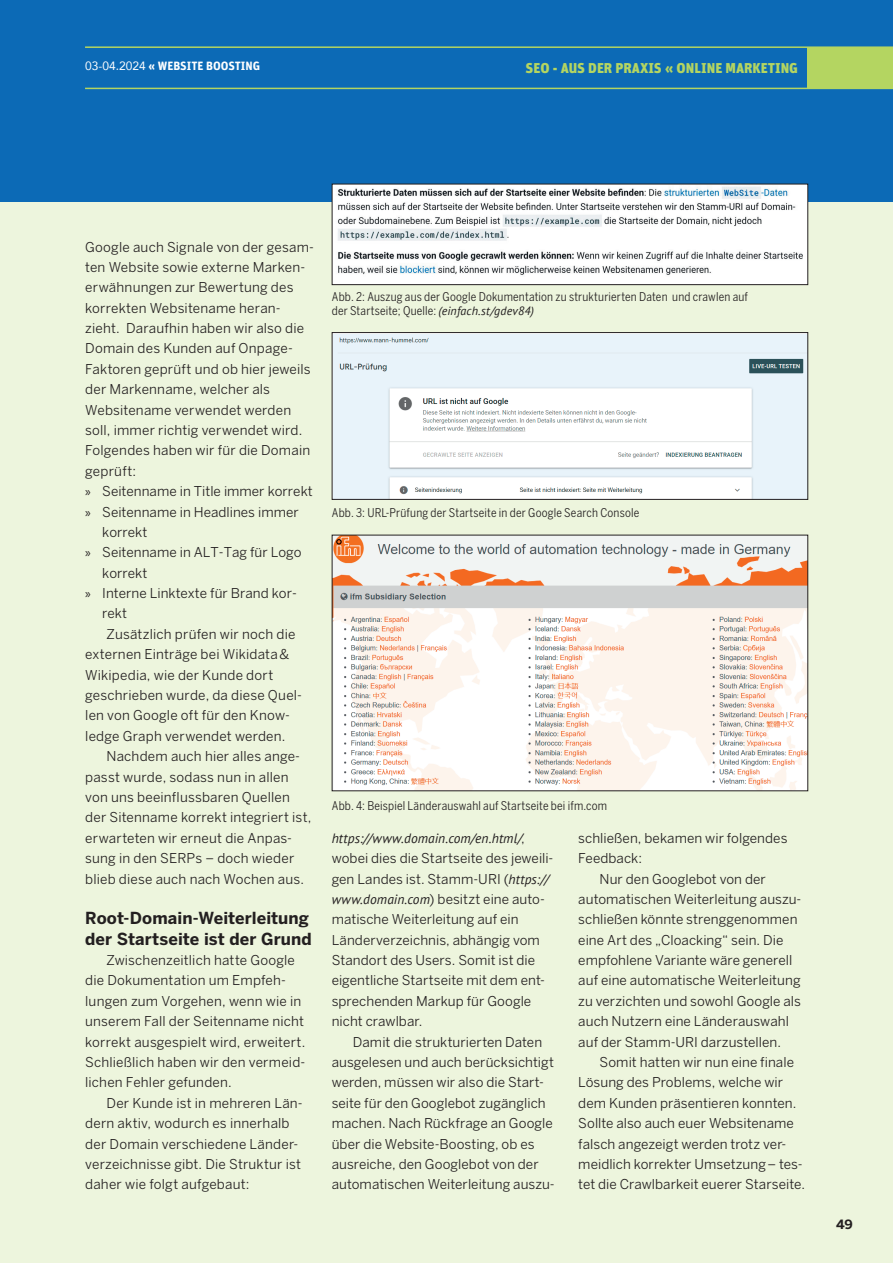
<style>
.page{position:relative;width:893px;height:1263px;background:#edf5dd}
.page>*{position:absolute;margin:0;border:0;box-sizing:border-box;transform-origin:0 0}
.t1{font:700 16.5px/20.4px "Benton Sans";letter-spacing:.005em;color:#231f20}
.t2{font:900 14.25px "Unit";color:#b4d561}
.t3{font:13.5px/20.4px "Benton Sans";letter-spacing:.005em;color:#231f20}
.t4{font:italic 13.5px "PT Sans";letter-spacing:.005em;color:#231f20}
.t5{font:700 12.75px "Benton Sans";color:#231f20}
.t6{font:condensed 12px/14.4px "Benton Sans";letter-spacing:.015em;color:#231f20}
.t7{font:700 12px "Unit";color:#fff}
.s1{font-family:"Avenir";font-weight:400}
.s2{font-family:"Myriad Pro"}
.s3{font-family:"PT Sans";font-style:italic;font-stretch:normal}
.s4{font-family:"Benton Sans";font-style:normal}
.s5{font-family:"PT Sans";font-style:italic}
</style>
<div class="page">
<div style="left:0;top:0;width:893px;height:202px;background:#0c6ab6"></div>
<div style="left:808px;top:47px;width:85px;height:41px;background:#b4d561"></div>
<hr style="left:85px;top:46px;width:808px;height:2px;background:#b4d561">
<hr style="left:85px;top:88px;width:808px;height:1px;background:#b4d561">
<div style="left:332px;top:184px;width:476px;height:101px;background:#fff"></div>
<img style="left:337px;top:186px;width:466px;height:89px">
<div style="left:332px;top:184px;width:476px;height:101px;border:1px solid #231f20"></div>
<img style="left:334px;top:334px;width:472px;height:163px">
<div style="left:332px;top:332px;width:476px;height:167px;border:1px solid #231f20"></div>
<img style="left:334px;top:537px;width:472px;height:252px">
<p class="t7" style="left:85px;top:59px;width:177px"><span class="s1">03-04.2024</span> « WEBSITE BOOSTING</p>
<p class="t2" style="left:526px;top:59px;width:274px">SEO - AUS DER PRAXIS « ONLINE MARKETING</p>
<p class="t3" style="left:85px;top:236px;width:230px">Google auch Signale von der gesam-</p>
<p class="t3" style="left:85px;top:257px;width:221px">ten Website sowie externe Marken-</p>
<p class="t3" style="left:85px;top:277px;width:210px">erwähnungen zur Bewertung des</p>
<p class="t3" style="left:85px;top:297px;width:197px">korrekten Websitename heran-</p>
<p class="t3" style="left:85px;top:318px;width:220px">zieht. Daraufhin haben wir also die</p>
<p class="t3" style="left:85px;top:338px;width:209px">Domain des Kunden auf Onpage-</p>
<p class="t3" style="left:85px;top:359px;width:227px">Faktoren geprüft und ob hier jeweils</p>
<p class="t3" style="left:85px;top:379px;width:186px">der Markenname, welcher als</p>
<p class="t3" style="left:85px;top:399px;width:207px">Websitename verwendet werden</p>
<p class="t3" style="left:85px;top:420px;width:219px">soll, immer richtig verwendet wird.</p>
<p class="t3" style="left:85px;top:440px;width:226px">Folgendes haben wir für die Domain</p>
<p class="t3" style="left:85px;top:460px;width:52px">geprüft:</p>
<p class="t3" style="left:85px;top:481px;width:229px"><span class="s2">»</span> Seitenname in Title immer korrekt</p>
<p class="t3" style="left:85px;top:501px;width:215px"><span class="s2">»</span> Seitenname in Headlines immer</p>
<p class="t3" style="left:102px;top:522px;width:47px">korrekt</p>
<p class="t3" style="left:85px;top:542px;width:218px"><span class="s2">»</span> Seitenname in ALT-Tag für Logo</p>
<p class="t3" style="left:102px;top:562px;width:47px">korrekt</p>
<p class="t3" style="left:85px;top:583px;width:213px"><span class="s2">»</span> Interne Linktexte für Brand kor-</p>
<p class="t3" style="left:102px;top:603px;width:26px">rekt</p>
<p class="t3" style="left:107px;top:624px;width:190px">Zusätzlich prüfen wir noch die</p>
<p class="t3" style="left:85px;top:644px;width:205px">externen Einträge bei Wikidata &amp;</p>
<p class="t3" style="left:85px;top:664px;width:189px">Wikipedia, wie der Kunde dort</p>
<p class="t3" style="left:85px;top:685px;width:218px">geschrieben wurde, da diese Quel-</p>
<p class="t3" style="left:85px;top:705px;width:206px">len von Google oft für den Know-</p>
<p class="t3" style="left:85px;top:725px;width:202px">ledge Graph verwendet werden.</p>
<p class="t3" style="left:107px;top:746px;width:195px">Nachdem auch hier alles ange-</p>
<p class="t3" style="left:85px;top:766px;width:205px">passt wurde, sodass nun in allen</p>
<p class="t3" style="left:85px;top:787px;width:206px">von uns beeinflussbaren Quellen</p>
<p class="t3" style="left:85px;top:807px;width:228px">der Sitenname korrekt integriert ist,</p>
<p class="t3" style="left:85px;top:827px;width:208px">erwarteten wir erneut die Anpas-</p>
<p class="t3" style="left:85px;top:848px;width:211px">sung in den SERPs – doch wieder</p>
<p class="t3" style="left:85px;top:868px;width:220px">blieb diese auch nach Wochen aus.</p>
<p class="t1" style="left:85px;top:908px;width:228px">Root-Domain-Weiterleitung der Startseite ist der Grund</p>
<p class="t3" style="left:85px;top:950px;width:222px;text-indent:21px">Zwischenzeitlich hatte Google die Dokumentation um Empfeh&shy;lungen zum Vorgehen, wenn wie in unserem Fall der Seitenname nicht korrekt ausgespielt wird, erweitert.<br>Schließlich haben wir den vermeid&shy;lichen Fehler gefunden.</p>
<p class="t3" style="left:85px;top:1092px;width:219px;text-indent:21px">Der Kunde ist in mehreren Län&shy;dern aktiv, wodurch es innerhalb der Domain verschiedene Länder&shy;verzeichnisse gibt. Die Struktur ist daher wie folgt aufgebaut:</p>
<p class="t6" style="left:332px;top:289px;width:418px">Abb. 2: Auszug aus der Google Dokumentation zu strukturierten Daten und crawlen auf der Startseite; Quelle: <span class="s3">(einfach.st/gdev84)</span></p>
<p class="t6" style="left:332px;top:505px;width:309px">Abb. 3: URL-Prüfung der Startseite in der Google Search Console</p>
<p class="t6" style="left:332px;top:799px;width:277px">Abb. 4: Beispiel Länderauswahl auf Startseite bei ifm.com</p>
<p class="t4" style="left:332px;top:829px;width:195px">https://www.domain.com/en.html/<span class="s4">,</span></p>
<p class="t3" style="left:332px;top:848px;width:223px">wobei dies die Startseite des jeweili&shy;gen Landes ist. Stamm-URI (<span class="s5">https:// www.domain.com</span>) besitzt eine auto&shy;matische Weiterleitung auf ein<br>Länderverzeichnis, abhängig vom<br>Standort des Users. Somit ist die eigentliche Startseite mit dem ent&shy;sprechenden Markup für Google nicht crawlbar.</p>
<p class="t3" style="left:332px;top:1031px;width:225px;text-indent:21px">Damit die strukturierten Daten ausgelesen und auch berücksichtigt werden, müssen wir also die Start&shy;seite für den Googlebot zugänglich machen. Nach Rückfrage an Google über die Website-Boosting, ob es ausreiche, den Googlebot von der automatischen Weiterleitung auszu-</p>
<p class="t3" style="left:578px;top:827px;width:211px">schließen, bekamen wir folgendes</p>
<p class="t3" style="left:578px;top:848px;width:65px">Feedback:</p>
<p class="t3" style="left:600px;top:868px;width:168px">Nur den Googlebot von der</p>
<p class="t3" style="left:578px;top:889px;width:225px">automatischen Weiterleitung auszu-</p>
<p class="t3" style="left:578px;top:909px;width:221px">schließen könnte strenggenommen</p>
<p class="t3" style="left:578px;top:929px;width:207px">eine Art des „Cloacking“ sein. Die</p>
<p class="t3" style="left:578px;top:950px;width:215px">empfohlene Variante wäre generell</p>
<p class="t3" style="left:578px;top:970px;width:224px">auf eine automatische Weiterleitung</p>
<p class="t3" style="left:578px;top:990px;width:224px">zu verzichten und sowohl Google als</p>
<p class="t3" style="left:578px;top:1011px;width:212px">auch Nutzern eine Länderauswahl</p>
<p class="t3" style="left:578px;top:1031px;width:204px">auf der Stamm-URI darzustellen.</p>
<p class="t3" style="left:600px;top:1052px;width:196px">Somit hatten wir nun eine finale</p>
<p class="t3" style="left:578px;top:1072px;width:206px">Lösung des Problems, welche wir</p>
<p class="t3" style="left:578px;top:1092px;width:219px">dem Kunden präsentieren konnten.</p>
<p class="t3" style="left:578px;top:1113px;width:217px">Sollte also auch euer Websitename</p>
<p class="t3" style="left:578px;top:1133px;width:209px">falsch angezeigt werden trotz ver-</p>
<p class="t3" style="left:578px;top:1154px;width:226px">meidlich korrekter Umsetzung – tes-</p>
<p class="t3" style="left:578px;top:1174px;width:228px">tet die Crawlbarkeit euerer Starseite.</p>
<p class="t5" style="left:836px;top:1217px;width:18px">49</p>
</div>
